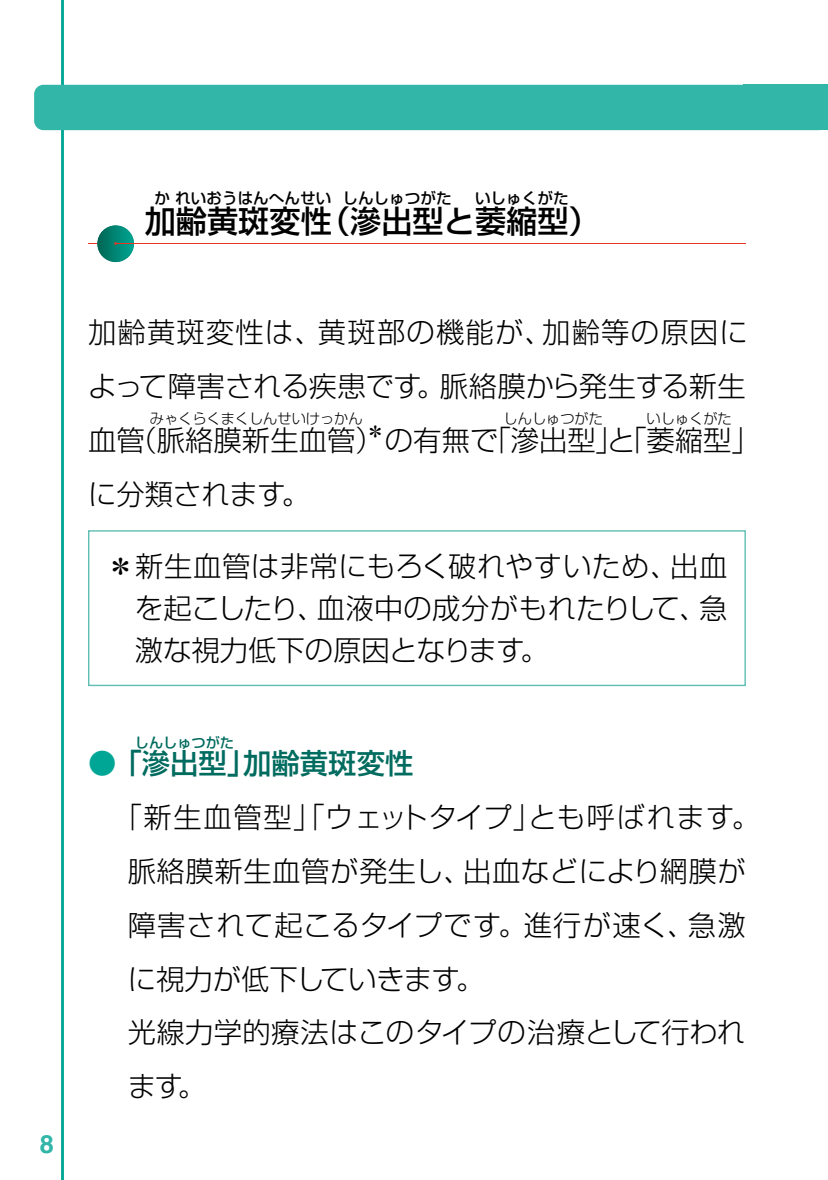
<style>
.page{position:relative;width:828px;height:1180px;background:#fff}
.page>*{position:absolute;margin:0;border:0;box-sizing:border-box;transform-origin:0 0}
.t1{font:500 31.2px "Shin Go Pro";color:#000}
.t2{font:300 28.4px/53.8px "Shin Go Pro";letter-spacing:.005em;color:#000}
.t3{font:500 28.4px "Shin Go Pro";color:#006b5f}
.t4{font:700 25.6px "Helvetica";color:#32b6a8}
.t5{font:500 15.6px "Shin Go Pro";color:#000}
.t6{font:300 14.2px "Shin Go Pro";color:#000}
.t7{font:500 14.2px "Shin Go Pro";color:#006b5f}
.s1{color:#00a695}
</style>
<div class="page">
<hr style="left:61px;top:0;width:3px;height:1179px;background:#00a695">
<svg style="left:97px;top:225px;width:37px;height:37px"></svg>
<svg style="left:88px;top:242px;width:29px;height:3px"></svg>
<hr style="left:116px;top:243px;width:630px;height:1px;background:#e83525">
<div style="left:34px;top:85px;width:794px;height:45px;background:#32b6a8;border-radius:9px"></div>
<div style="left:88px;top:530px;width:658px;height:156px;border:1px solid #5fbfb3"></div>
<p class="t4" style="left:40px;top:1127px;width:16px">8</p>
<p class="t5" style="left:342px;top:185px;width:111px">しんしゅつがた</p>
<p class="t5" style="left:475px;top:185px;width:95px">いしゅくがた</p>
<p class="t5" style="left:154px;top:185px;width:178px">か れいおうはんへんせい</p>
<p class="t1" style="left:319px;top:195px;width:282px">（滲出型と萎縮型）</p>
<p class="t1" style="left:145px;top:195px;width:189px">加齢黄斑変性</p>
<p class="t2" style="left:88px;top:302px;width:673px">加齢黄斑変性は、黄斑部の機能が、加齢等の原因によって障害される疾患です。脈絡膜から発生する新生血管（脈絡膜新生血管）<sup>＊</sup>の有無で「滲出型」と「萎縮型」</p>
<p class="t6" style="left:150px;top:407px;width:214px">みゃくらくまくしんせいけっかん</p>
<p class="t6" style="left:503px;top:407px;width:101px">しんしゅつがた</p>
<p class="t6" style="left:646px;top:407px;width:87px">いしゅくがた</p>
<p class="t2" style="left:88px;top:463px;width:223px">に分類されます。</p>
<p class="t2" style="left:135px;top:541px;width:594px;line-height:42px;text-align:justify;text-indent:-28px">＊新生血管は非常にもろく破れやすいため、出血を起こしたり、血液中の成分がもれたりして、急激な視力低下の原因となります。</p>
<p class="t7" style="left:135px;top:730px;width:101px">しんしゅつがた</p>
<p class="t3" style="left:88px;top:739px;width:327px"><span class="s1">●</span>「滲出型」加齢黄斑変性</p>
<p class="t2" style="left:128px;top:786px;width:634px;text-indent:-14px">「新生血管型」「ウェットタイプ」とも呼ばれます。脈絡膜新生血管が発生し、出血などにより網膜が障害されて起こるタイプです。進行が速く、急激に視力が低下していきます。<br>光線力学的療法はこのタイプの治療として行われます。</p>
</div>
